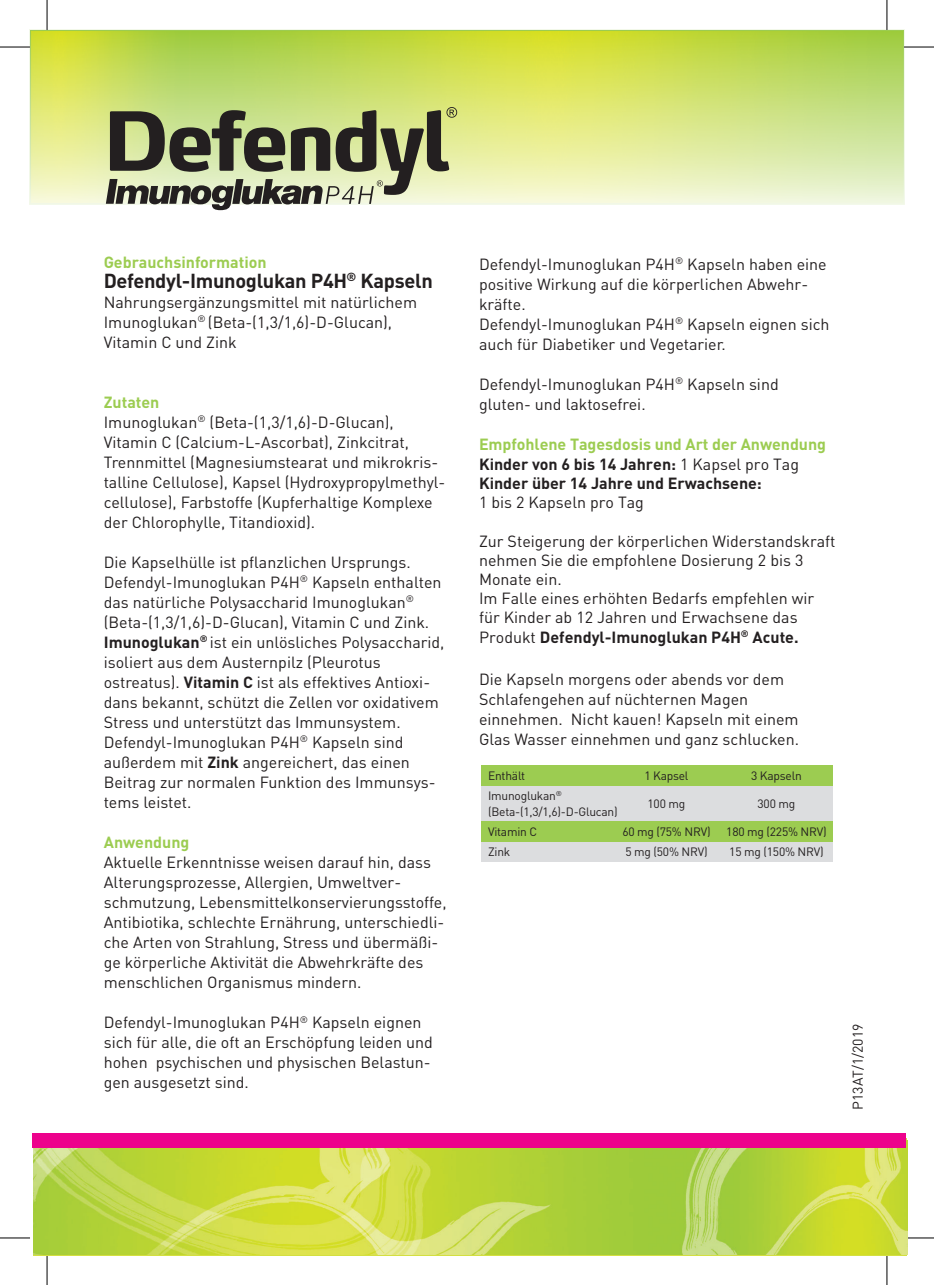
<style>
.page{position:relative;width:934px;height:1285px;background:#fff}
.page>*{position:absolute;margin:0;border:0;box-sizing:border-box;transform-origin:0 0}
.t1{font:700 20px "DIN Pro";letter-spacing:-.015em;color:#231f20}
.t2{font:16px/20px "DIN Pro";color:#231f20}
.t3{font:700 16px/19.6px "DIN Pro";color:#231f20}
.t4{font:700 16px "DIN Pro";color:#9ccc51}
.t5{font:14px "DIN Pro";color:#231f20}
.t6{font:12px/20px "DIN Pro";letter-spacing:-.02em;color:#231f20}
.s1{font-weight:700;color:#9ccc51}
.s2{font-weight:700}
.s3{color:#9ccc51}
.s4{font-weight:400}
</style>
<div class="page">
<img style="left:32px;top:32px;width:869px;height:170px">
<div style="left:29px;top:29px;width:875px;height:176px;border:2px solid #9ccc51"></div>
<hr style="left:0;top:46px;width:30px;height:2px;background:#fff">
<hr style="left:903px;top:46px;width:30px;height:2px;background:#fff">
<hr style="left:46px;top:0;width:2px;height:30px;background:#fff">
<hr style="left:885px;top:0;width:2px;height:30px;background:#fff">
<hr style="left:0;top:47px;width:30px;height:1px;background:#000">
<hr style="left:903px;top:47px;width:30px;height:1px;background:#000">
<hr style="left:0;top:1237px;width:30px;height:1px;background:#000">
<hr style="left:903px;top:1237px;width:30px;height:1px;background:#000">
<hr style="left:47px;top:0;width:1px;height:30px;background:#000">
<hr style="left:47px;top:1255px;width:1px;height:30px;background:#000">
<hr style="left:886px;top:0;width:1px;height:30px;background:#000">
<hr style="left:886px;top:1255px;width:1px;height:30px;background:#000">
<svg style="left:106px;top:107px;width:351px;height:103px;background:#949a78"></svg>
<img style="left:33px;top:1141px;width:873px;height:113px">
<div style="left:32px;top:1132px;width:873px;height:15px;background:#ed028c"></div>
<div style="left:481px;top:784px;width:350px;height:38px;background:#dcdddf"></div>
<div style="left:481px;top:824px;width:350px;height:38px;background:#dcdddf"></div>
<div style="left:481px;top:765px;width:350px;height:21px;background:#9ccc51"></div>
<div style="left:481px;top:821px;width:350px;height:21px;background:#9ccc51"></div>
<p class="t4" style="left:104px;top:251px;width:164px">Gebrauchsinformation</p>
<p class="t1" style="left:104px;top:267px;width:330px">Defendyl-Imunoglukan P4H<sup>®</sup> Kapseln</p>
<p class="t2" style="left:104px;top:291px;width:315px">Nahrungsergänzungsmittel mit natürlichem<br>Imunoglukan<sup>®</sup> (Beta-(1,3/1,6)-D-Glucan),<br>Vitamin C und Zink</p>
<p class="t2" style="left:104px;top:391px;width:343px"><span class="s1">Zutaten<br></span>Imunoglukan<sup>®</sup> (Beta-(1,3/1,6)-D-Glucan), Vitamin C (Calcium-L-Ascorbat), Zinkcitrat, Trennmittel (Magnesiumstearat und mikrokris&shy;talline Cellulose), Kapsel (Hydroxypropylmethyl&shy;cellulose), Farbstoffe (Kupferhaltige Komplexe der Chlorophylle, Titandioxid).</p>
<p class="t2" style="left:104px;top:551px;width:342px">Die Kapselhülle ist pflanzlichen Ursprungs.<br>Defendyl-Imunoglukan P4H<sup>®</sup> Kapseln enthalten das natürliche Polysaccharid Imunoglukan<sup>® </sup>(Beta-(1,3/1,6)-D-Glucan), Vitamin C und Zink.<br><span class="s2">Imunoglukan</span><sup>®</sup> ist ein unlösliches Polysaccharid, isoliert aus dem Austernpilz (Pleurotus ostreatus). <span class="s2">Vitamin C</span> ist als effektives Antioxi&shy;dans bekannt, schützt die Zellen vor oxidativem Stress und unterstützt das Immunsystem.<br>Defendyl-Imunoglukan P4H<sup>®</sup> Kapseln sind außerdem mit <span class="s2">Zink</span> angereichert, das einen Beitrag zur normalen Funktion des Immunsys&shy;tems leistet.</p>
<p class="t4" style="left:104px;top:831px;width:87px">Anwendung</p>
<p class="t2" style="left:104px;top:851px;width:344px">Aktuelle Erkenntnisse weisen darauf hin, dass Alterungsprozesse, Allergien, Umweltver&shy;schmutzung, Lebensmittelkonservierungsstoffe, Antibiotika, schlechte Ernährung, unterschiedli&shy;che Arten von Strahlung, Stress und übermäßi&shy;ge körperliche Aktivität die Abwehrkräfte des menschlichen Organismus mindern.</p>
<p class="t2" style="left:104px;top:1011px;width:330px">Defendyl-Imunoglukan P4H<sup>®</sup> Kapseln eignen sich für alle, die oft an Erschöpfung leiden und hohen psychischen und physischen Belastun&shy;gen ausgesetzt sind.</p>
<p class="t2" style="left:479px;top:253px;width:352px">Defendyl-Imunoglukan P4H<sup>®</sup> Kapseln haben eine positive Wirkung auf die körperlichen Abwehr&shy;kräfte.<br>Defendyl-Imunoglukan P4H<sup>®</sup> Kapseln eignen sich auch für Diabetiker und Vegetarier.</p>
<p class="t2" style="left:479px;top:373px;width:301px">Defendyl-Imunoglukan P4H<sup>®</sup> Kapseln sind gluten- und laktosefrei.</p>
<p class="t3" style="left:479px;top:433px;width:348px"><span class="s3">Empfohlene Tagesdosis und Art der Anwendung<br></span>Kinder von 6 bis 14 Jahren: <span class="s4">1 Kapsel pro Tag<br></span>Kinder über 14 Jahre und Erwachsene:</p>
<p class="t2" style="left:479px;top:492px;width:166px">1 bis 2 Kapseln pro Tag</p>
<p class="t2" style="left:479px;top:530px;width:358px;line-height:19.2px">Zur Steigerung der körperlichen Widerstandskraft nehmen Sie die empfohlene Dosierung 2 bis 3<br>Monate ein.<br>Im Falle eines erhöhten Bedarfs empfehlen wir für Kinder ab 12 Jahren und Erwachsene das Produkt <span class="s2">Defendyl-Imunoglukan P4H</span><sup>®</sup> <span class="s2">Acute.</span></p>
<p class="t2" style="left:479px;top:669px;width:321px">Die Kapseln morgens oder abends vor dem Schlafengehen auf nüchternen Magen einnehmen. Nicht kauen! Kapseln mit einem Glas Wasser einnehmen und ganz schlucken.</p>
<p class="t6" style="left:488px;top:765px;width:39px">Enthält</p>
<p class="t6" style="left:644px;top:765px;width:46px">1 Kapsel</p>
<p class="t6" style="left:750px;top:765px;width:52px">3 Kapseln</p>
<p class="t6" style="left:488px;top:785px;width:75px">Imunoglukan<sup>®</sup></p>
<p class="t6" style="left:647px;top:793px;width:39px">100 mg</p>
<p class="t6" style="left:757px;top:793px;width:39px">300 mg</p>
<p class="t6" style="left:488px;top:801px;width:131px">(Beta-(1,3/1,6)-D-Glucan)<br>Vitamin C</p>
<p class="t6" style="left:622px;top:821px;width:90px">60 mg (75% NRV)</p>
<p class="t6" style="left:726px;top:821px;width:102px">180 mg (225% NRV)</p>
<p class="t6" style="left:488px;top:841px;width:24px">Zink</p>
<p class="t6" style="left:625px;top:841px;width:84px">5 mg (50% NRV)</p>
<p class="t6" style="left:729px;top:841px;width:96px">15 mg (150% NRV)</p>
<p class="t5" style="left:848px;top:1110px;width:88px;rotate:-90deg">P13AT/1/2019</p>
</div>
